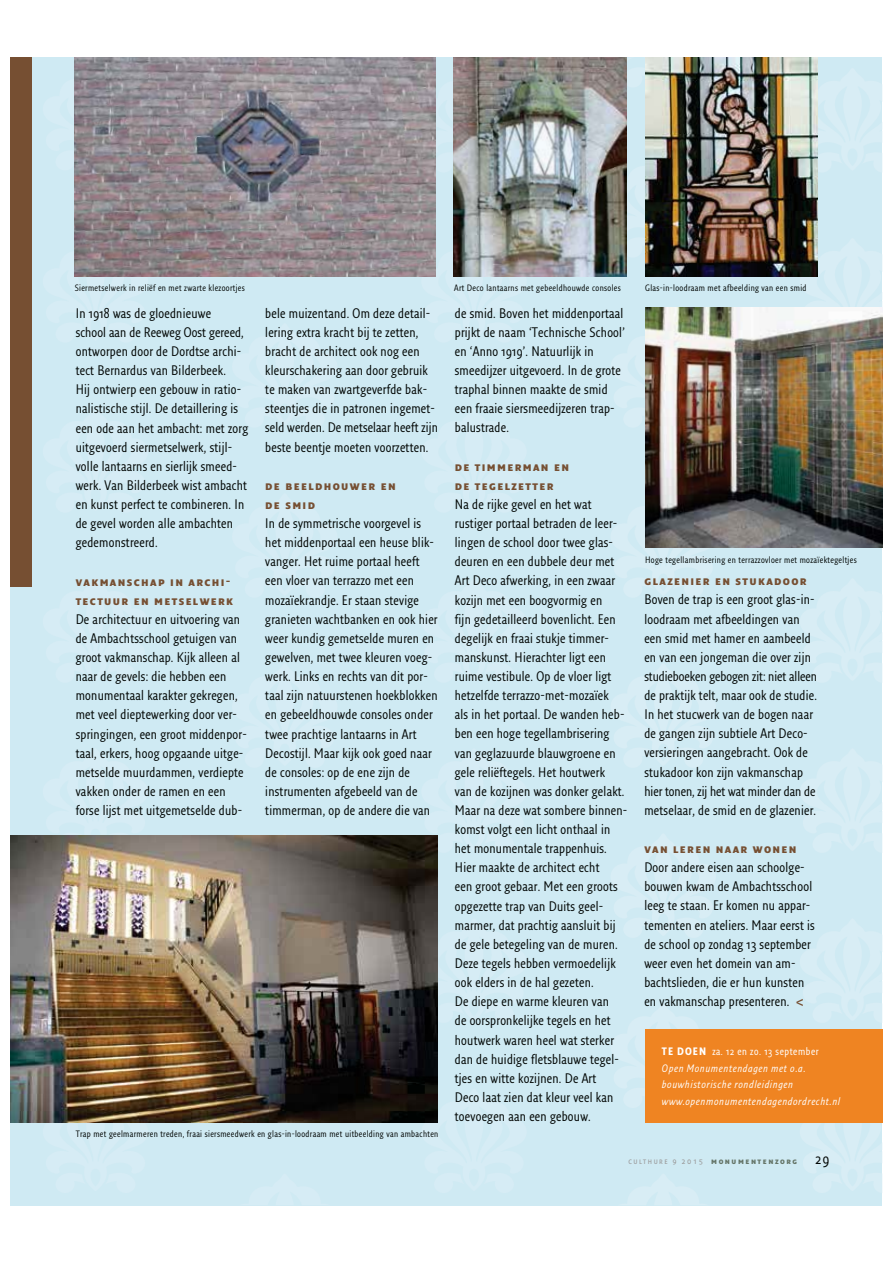
<style>
.page{position:relative;width:893px;height:1263px;background:#fff}
.page>*{position:absolute;margin:0;border:0;box-sizing:border-box;transform-origin:0 0}
.t1{font:13.5px/19.2px "Fresco Sans Con";letter-spacing:.02em;color:#030806}
.t2{font:700 13.5px/19.2px "Fresco Sans Con";letter-spacing:.1em;color:#764f32}
.t3{font:italic 10.5px/16.5px "Fresco Sans Con";letter-spacing:.06em;color:#fff}
.t4{font:9px "Fresco Sans Con";letter-spacing:.04em;color:#030806}
.t5{font:700 9px "Fresco Sans Con";letter-spacing:.17em;color:#657568}
.s1{font-family:"Fresco Sans";font-weight:700;color:#764f32}
.s2{font-weight:700;font-style:normal}
.s3{font-style:normal}
.s4{font-weight:400;color:#9a9999}
.s5{font-weight:400;font-size:15px;color:#030806}
</style>
<div class="page">
<div style="left:10px;top:57px;width:872px;height:1148px;background:#cfeaf3"></div>
<svg style="left:453px;top:68px;width:1px;height:105px"></svg>
<svg style="left:421px;top:238px;width:106px;height:39px"></svg>
<svg style="left:74px;top:276px;width:75px;height:1px"></svg>
<svg style="left:42px;top:1122px;width:107px;height:1px"></svg>
<svg style="left:817px;top:68px;width:1px;height:105px"></svg>
<svg style="left:799px;top:238px;width:83px;height:70px"></svg>
<svg style="left:799px;top:1122px;width:83px;height:1px"></svg>
<svg style="left:626px;top:57px;width:1px;height:31px"></svg>
<svg style="left:626px;top:153px;width:1px;height:105px"></svg>
<img style="left:10px;top:835px;width:428px;height:287px">
<img style="left:645px;top:308px;width:237px;height:240px">
<img style="left:74px;top:57px;width:362px;height:219px">
<img style="left:645px;top:57px;width:172px;height:219px">
<img style="left:454px;top:57px;width:172px;height:219px">
<div style="left:645px;top:1029px;width:237px;height:93px;background:#ef8422"></div>
<div style="left:10px;top:57px;width:22px;height:530px;background:#764f32"></div>
<p class="t4" style="left:75px;top:285px;width:172px">Siermetselwerk in reliëf en met zwarte klezoortjes</p>
<p class="t4" style="left:454px;top:285px;width:168px">Art Deco lantaarns met gebeeldhouwde consoles</p>
<p class="t4" style="left:645px;top:285px;width:163px">Glas-in-loodraam met afbeelding van een smid</p>
<p class="t1" style="left:76px;top:305px;width:174px">In 1918 was de gloednieuwe<br>school aan de Reeweg Oost gereed, ontworpen door de Dordtse archi&shy;tect Bernardus van Bilderbeek.<br>Hij ontwierp een gebouw in ratio&shy;nalistische stijl. De detaillering is een ode aan het ambacht: met zorg uitgevoerd siermetselwerk, stijl&shy;volle lantaarns en sierlijk smeed&shy;werk. Van Bilderbeek wist ambacht en kunst perfect te combineren. In de gevel worden alle ambachten gedemonstreerd.</p>
<p class="t2" style="left:76px;top:571px;width:159px">vakmanschap in archi&shy;tectuur en metselwerk</p>
<p class="t1" style="left:76px;top:611px;width:173px">De architectuur en uitvoering van de Ambachtsschool getuigen van groot vakmanschap. Kijk alleen al naar de gevels: die hebben een monumentaal karakter gekregen, met veel dieptewerking door ver&shy;springingen, een groot middenpor&shy;taal, erkers, hoog opgaande uitge&shy;metselde muurdammen, verdiepte vakken onder de ramen en een forse lijst met uitgemetselde dub-</p>
<p class="t1" style="left:265px;top:305px;width:174px">bele muizentand. Om deze detail&shy;lering extra kracht bij te zetten, bracht de architect ook nog een kleurschakering aan door gebruik te maken van zwartgeverfde bak&shy;steentjes die in patronen ingemet&shy;seld werden. De metselaar heeft zijn beste beentje moeten voorzetten.</p>
<p class="t2" style="left:265px;top:475px;width:132px">de beeldhouwer en de smid</p>
<p class="t1" style="left:265px;top:515px;width:174px">In de symmetrische voorgevel is het middenportaal een heuse blik&shy;vanger. Het ruime portaal heeft een vloer van terrazzo met een mozaïekrandje. Er staan stevige granieten wachtbanken en ook hier weer kundig gemetselde muren en gewelven, met twee kleuren voeg&shy;werk. Links en rechts van dit por&shy;taal zijn natuurstenen hoekblokken en gebeeldhouwde consoles onder twee prachtige lantaarns in Art<br>Decostijl. Maar kijk ook goed naar de consoles: op de ene zijn de instru menten afgebeeld van de timmerman, op de andere die van</p>
<p class="t4" style="left:76px;top:1131px;width:364px">Trap met geelmarmeren treden, fraai siersmeedwerk en glas-in-loodraam met uitbeelding van ambachten</p>
<p class="t1" style="left:455px;top:305px;width:172px">de smid. Boven het middenportaal prijkt de naam ‘Technische School’ en ‘Anno 1919’. Natuurlijk in smeedijzer uitgevoerd. In de grote traphal binnen maakte de smid een fraaie siersmeedijzeren trap&shy;balustrade.</p>
<p class="t2" style="left:455px;top:456px;width:116px">de timmerman en de tegelzetter</p>
<p class="t1" style="left:455px;top:496px;width:174px">Na de rijke gevel en het wat rustiger portaal betraden de leer&shy;lingen de school door twee glas&shy;deuren en een dubbele deur met<br>Art Deco afwerking, in een zwaar kozijn met een boogvormig en<br>fijn gedetailleerd bovenlicht. Een degelijk en fraai stukje timmer&shy;manskunst. Hierachter ligt een ruime vesti bule. Op de vloer ligt hetzelfde terrazzo-met-mozaïek<br>als in het portaal. De wanden heb&shy;ben een hoge tegellambrisering van geglazuurde blauwgroene en gele reliëftegels. Het houtwerk<br>van de kozijnen was donker gelakt.<br>Maar na deze wat sombere binnen&shy;komst volgt een licht onthaal in het monumentale trappenhuis.<br>Hier maakte de architect echt<br>een groot gebaar. Met een groots opgezette trap van Duits geel&shy;marmer, dat prachtig aansluit bij de gele betegeling van de muren.<br>Deze tegels hebben vermoedelijk ook elders in de hal gezeten.<br>De diepe en warme kleuren van<br>de oorspronkelijke tegels en het houtwerk waren heel wat sterker dan de huidige fletsblauwe tegel&shy;tjes en witte kozijnen. De Art<br>Deco laat zien dat kleur veel kan toevoegen aan een gebouw.</p>
<p class="t4" style="left:645px;top:557px;width:213px">Hoge tegellambrisering en terrazzovloer met mozaïektegeltjes</p>
<p class="t2" style="left:644px;top:571px;width:164px">glazenier en stukadoor</p>
<p class="t1" style="left:644px;top:592px;width:174px">Boven de trap is een groot glas-in&shy;loodraam met afbeeldingen van een smid met hamer en aambeeld en van een jongeman die over zijn studieboeken gebogen zit: niet alleen de praktijk telt, maar ook de studie.<br>In het stucwerk van de bogen naar de gangen zijn subtiele Art Deco&shy;versieringen aangebracht. Ook de stukadoor kon zijn vakmanschap hier tonen, zij het wat minder dan de metselaar, de smid en de glazenier.</p>
<p class="t2" style="left:644px;top:838px;width:154px">van leren naar wonen</p>
<p class="t1" style="left:644px;top:859px;width:172px">Door andere eisen aan schoolge&shy;bouwen kwam de Ambachts school leeg te staan. Er komen nu appar&shy;tementen en ateliers. Maar eerst is de school op zondag 13 september weer even het domein van am&shy;bachtslieden, die er hun kunsten en vakmanschap presenteren. <span class="s1">&lt;</span></p>
<p class="t3" style="left:662px;top:1044px;width:180px"><span class="s2">TE DOEN</span> <span class="s3">za. 12 en zo. 13 september </span>Open Monumentendagen met o.a. bouwhistorische rondleidingen www.openmonumentendagendordrecht.nl</p>
<p class="t5" style="left:628px;top:1155px;width:202px"><span class="s4">culthure 9 2015</span> monumentenzorg <span class="s5">29</span></p>
</div>
